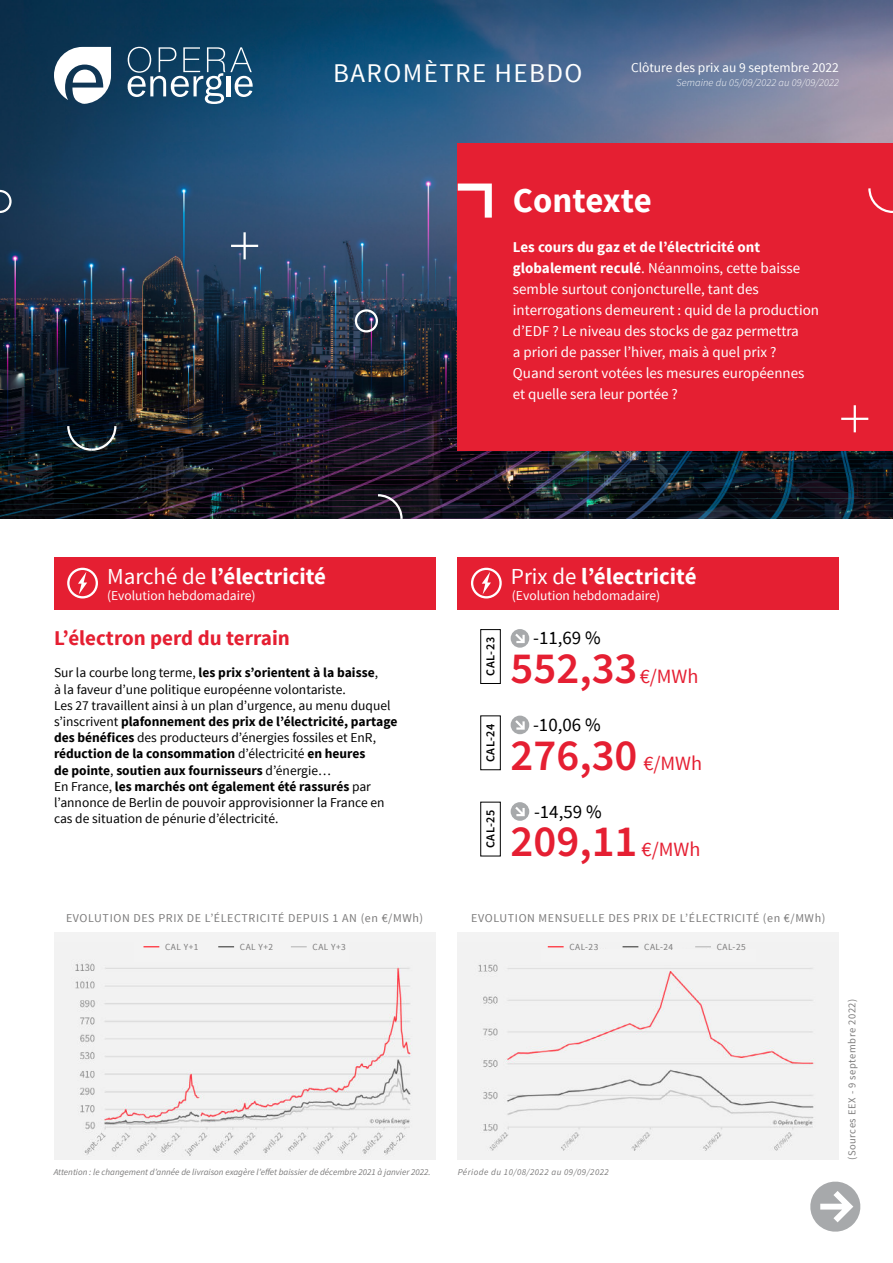
<style>
.page{position:relative;width:893px;height:1263px;background:#fff}
.page>*{position:absolute;margin:0;border:0;box-sizing:border-box;transform-origin:0 0}
.t1{font:600 44.55px "Source Sans Pro";color:#e51f32}
.t2{font:700 34.8px "Source Sans Pro";color:#fff}
.t3{font:27px "Source Sans Pro";letter-spacing:.05em;color:#fff}
.t4{font:700 22.95px "Source Sans Pro";color:#fff}
.t5{font:700 21px "Source Sans Pro";color:#e51f32}
.t6{font:18.9px "Source Sans Pro";color:#000}
.t7{font:15px/21px "Source Sans Pro";color:#fff}
.t8{font:13.5px/16.2px "Source Sans Pro";color:#000}
.t9{font:13.5px "Source Sans Pro";color:#fff}
.t10{font:600 12.15px "Source Sans Pro";letter-spacing:.05em;color:#000}
.t11{font:12px "Source Sans Pro";letter-spacing:.05em;color:#7c7b7b}
.t12{font:italic 300 10.5px "Source Sans Pro";letter-spacing:.01em;color:#fff}
.t13{font:10.5px "Source Sans Pro";letter-spacing:.05em;color:#7c7b7b}
.t14{font:9.3px "Source Sans Pro";letter-spacing:.05em;color:#7c7b7b}
.t15{font:italic 9px "Source Sans Pro";color:#7c7b7b}
.t16{font:italic 9px "Source Sans Pro";letter-spacing:.05em;color:#7c7b7b}
.s1{font-weight:700}
.s2{font-weight:400}
.s3{font-weight:400;font-size:20.25px}
</style>
<div class="page">
<img style="left:0;top:0;width:893px;height:518px">
<div style="left:54px;top:557px;width:381px;height:52px;background:#e51f32"></div>
<div style="left:67px;top:568px;width:31px;height:30px;border:2px solid #fff;border-radius:50%"></div>
<svg style="left:78px;top:572px;width:9px;height:22px"></svg>
<div style="left:458px;top:557px;width:381px;height:52px;background:#e51f32"></div>
<div style="left:471px;top:568px;width:31px;height:30px;border:2px solid #fff;border-radius:50%"></div>
<svg style="left:482px;top:572px;width:9px;height:22px"></svg>
<div style="left:54px;top:932px;width:381px;height:228px;background:#f3f3f3"></div>
<img style="left:75px;top:963px;width:337px;height:193px">
<div style="left:458px;top:932px;width:381px;height:228px;background:#f3f3f3"></div>
<img style="left:478px;top:946px;width:337px;height:205px">
<svg style="left:810px;top:1181px;width:51px;height:51px"></svg>
<div style="left:458px;top:144px;width:435px;height:307px;background:#e51f32"></div>
<svg style="left:458px;top:184px;width:34px;height:34px"></svg>
<hr style="left:243px;top:232px;width:3px;height:27px;background:#fff">
<hr style="left:231px;top:245px;width:27px;height:2px;background:#fff">
<hr style="left:854px;top:405px;width:2px;height:27px;background:#fff">
<hr style="left:841px;top:418px;width:27px;height:2px;background:#fff">
<svg style="left:0;top:190px;width:12px;height:23px"></svg>
<div style="left:355px;top:309px;width:23px;height:23px;border:2px solid #fff;border-radius:50%"></div>
<svg style="left:66px;top:424px;width:52px;height:28px"></svg>
<svg style="left:376px;top:493px;width:28px;height:26px"></svg>
<svg style="left:868px;top:188px;width:25px;height:25px"></svg>
<svg style="left:511px;top:629px;width:18px;height:19px"></svg>
<svg style="left:511px;top:716px;width:18px;height:18px"></svg>
<svg style="left:511px;top:802px;width:18px;height:19px"></svg>
<div style="left:480px;top:629px;width:21px;height:55px;border:1px solid #000"></div>
<div style="left:480px;top:716px;width:21px;height:54px;border:1px solid #000"></div>
<div style="left:480px;top:802px;width:21px;height:54px;border:1px solid #000"></div>
<svg style="left:128px;top:47px;width:125px;height:57px;background:#426b87"></svg>
<svg style="left:54px;top:47px;width:57px;height:57px"></svg>
<svg style="left:143px;top:946px;width:16px;height:1px"></svg>
<svg style="left:218px;top:946px;width:16px;height:1px"></svg>
<svg style="left:291px;top:946px;width:16px;height:1px"></svg>
<div style="left:542px;top:949px;width:214px;height:13px;background:#f3f3f3"></div>
<svg style="left:548px;top:946px;width:16px;height:1px"></svg>
<svg style="left:623px;top:946px;width:15px;height:1px"></svg>
<svg style="left:695px;top:946px;width:16px;height:1px"></svg>
<h3 class="t3" style="left:333px;top:60px;width:251px">BAROMÈTRE HEBDO</h3>
<p class="t9" style="left:631px;top:61px;width:209px">Clôture des prix au 9 septembre 2022</p>
<p class="t12" style="left:676px;top:79px;width:164px">Semaine du 05/09/2022 au 09/09/2022</p>
<h2 class="t2" style="left:513px;top:186px;width:140px">Contexte</h2>
<p class="t7" style="left:513px;top:237px;width:308px"><span class="s1">Les cours du gaz et de l’électricité ont globalement reculé</span>. Néanmoins, cette baisse semble surtout conjoncturelle, tant des interrogations demeurent : quid de la production d’EDF ? Le niveau des stocks de gaz permettra<br>a priori de passer l’hiver, mais à quel prix ?<br>Quand seront votées les mesures européennes et quelle sera leur portée ?</p>
<h3 class="t4" style="left:107px;top:567px;width:221px"><span class="s2">Marché de</span> l’électricité</h3>
<h3 class="t4" style="left:511px;top:567px;width:187px"><span class="s2">Prix de</span> l’électricité</h3>
<p class="t9" style="left:107px;top:589px;width:150px">(Evolution hebdomadaire)</p>
<p class="t9" style="left:512px;top:589px;width:150px">(Evolution hebdomadaire)</p>
<h3 class="t5" style="left:54px;top:630px;width:237px">L’électron perd du terrain</h3>
<p class="t8" style="left:54px;top:665px;width:345px">Sur la courbe long terme, <span class="s1">les prix s’orientent à la baisse</span>,<br>à la faveur d’une politique européenne volontariste.<br>Les 27 travaillent ainsi à un plan d’urgence, au menu duquel s’inscrivent <span class="s1">plafonnement des prix de l’électricité, partage des bénéfices</span> des producteurs d’énergies fossiles et EnR, <span class="s1">réduction de la consommation</span> d’électricité <span class="s1">en heures<br>de pointe</span>, <span class="s1">soutien aux fournisseurs</span> d’énergie…<br>En France, <span class="s1">les marchés ont également été rassurés</span> par l’annonce de Berlin de pouvoir approvisionner la France en cas de situation de pénurie d’électricité.</p>
<p class="t10" style="left:486px;top:676px;width:40px;rotate:-90deg">CAL-23</p>
<p class="t10" style="left:486px;top:762px;width:40px;rotate:-90deg">CAL-24</p>
<p class="t10" style="left:486px;top:848px;width:40px;rotate:-90deg">CAL-25</p>
<h3 class="t6" style="left:533px;top:629px;width:69px">-11,69 %</h3>
<h1 class="t1" style="left:511px;top:653px;width:189px">552,33 <span class="s3">€/MWh</span></h1>
<h3 class="t6" style="left:533px;top:715px;width:69px">-10,06 %</h3>
<h1 class="t1" style="left:511px;top:740px;width:193px">276,30 <span class="s3">€/MWh</span></h1>
<h3 class="t6" style="left:534px;top:802px;width:69px">-14,59 %</h3>
<h1 class="t1" style="left:511px;top:826px;width:191px">209,11 <span class="s3">€/MWh</span></h1>
<p class="t11" style="left:66px;top:912px;width:359px">EVOLUTION DES PRIX DE L’ÉLECTRICITÉ DEPUIS 1 AN (en €/MWh)</p>
<p class="t11" style="left:471px;top:912px;width:356px">EVOLUTION MENSUELLE DES PRIX DE L’ÉLECTRICITÉ (en €/MWh)</p>
<p class="t14" style="left:165px;top:942px;width:35px">CAL Y+1</p>
<p class="t14" style="left:240px;top:942px;width:35px">CAL Y+2</p>
<p class="t14" style="left:313px;top:942px;width:35px">CAL Y+3</p>
<p class="t14" style="left:569px;top:942px;width:30px">CAL-23</p>
<p class="t14" style="left:644px;top:942px;width:30px">CAL-24</p>
<p class="t14" style="left:717px;top:942px;width:30px">CAL-25</p>
<p class="t15" style="left:54px;top:1166px;width:378px">Attention : le changement d’année de livraison exagère l’effet baissier de décembre 2021 à janvier 2022.</p>
<p class="t16" style="left:458px;top:1167px;width:153px">Période du 10/08/2022 au 09/09/2022</p>
<p class="t13" style="left:847px;top:1160px;width:163px;rotate:-90deg">(Sources EEX - 9 septembre 2022)</p>
</div>
